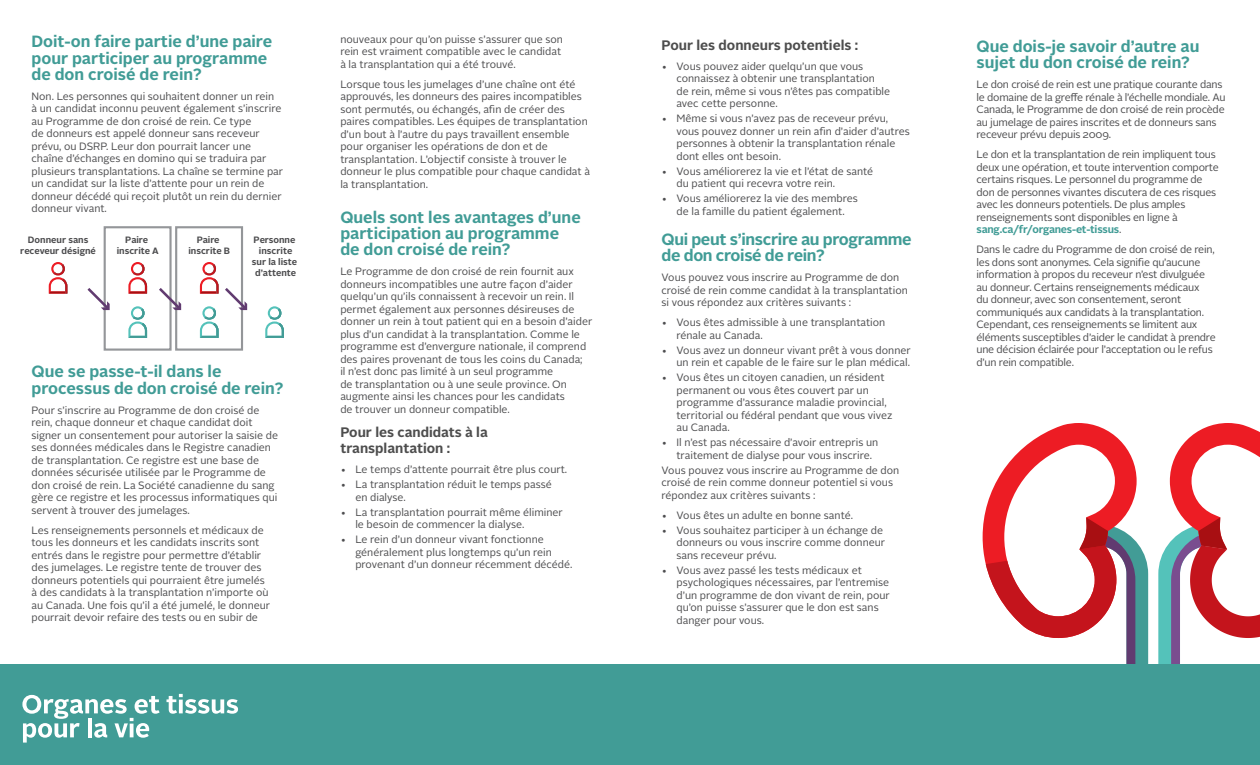
<style>
.page{position:relative;width:1260px;height:765px;background:#fff}
.page>*{position:absolute;margin:0;border:0;box-sizing:border-box;transform-origin:0 0}
.t1{font:700 16.25px/16.2px "Alright Sans";color:#419c96}
.t2{font:700 16.25px/16.2px "Alright Sans";letter-spacing:-.02em;color:#419c96}
.t3{font:700 13.75px/16.5px "Alright Sans";color:#4d4d4d}
.t4{font:10.62px/12.5px "Alright Sans";color:#4d4d4f}
.t5{font:10.62px/12.5px "Alright Sans";letter-spacing:-.02em;color:#4d4d4f}
.t6{font:700 9.25px/11px "Alright Sans";color:#4d4d4f;text-align:center}
.s1{font-weight:700;color:#419c96}
</style>
<div class="page">
<svg style="left:48px;top:262px;width:20px;height:32px"></svg>
<div style="left:104px;top:226px;width:68px;height:125px;border:2px solid #949699"></div>
<svg style="left:128px;top:262px;width:20px;height:32px"></svg>
<svg style="left:128px;top:306px;width:20px;height:32px"></svg>
<div style="left:175px;top:226px;width:68px;height:125px;border:2px solid #949699"></div>
<svg style="left:265px;top:306px;width:19px;height:32px"></svg>
<svg style="left:87px;top:285px;width:23px;height:27px"></svg>
<svg style="left:159px;top:285px;width:23px;height:27px"></svg>
<svg style="left:199px;top:259px;width:49px;height:82px"></svg>
<div style="left:0;top:664px;width:1260px;height:101px;background:#419c96"></div>
<svg style="left:983px;top:423px;width:165px;height:241px"></svg>
<svg style="left:1158px;top:423px;width:102px;height:241px"></svg>
<svg style="left:166px;top:694px;width:72px;height:20px"></svg>
<svg style="left:22px;top:695px;width:138px;height:48px"></svg>
<hr style="left:315px;top:0;width:1px;height:765px;background:#4d4d4d">
<hr style="left:630px;top:0;width:1px;height:765px;background:#4d4d4d">
<hr style="left:945px;top:0;width:1px;height:765px;background:#4d4d4d">
<h1 class="t1" style="left:32px;top:34px;width:242px">Doit-on faire partie d’une paire pour participer au programme de don croisé de rein?</h1>
<p class="t4" style="left:32px;top:90px;width:253px">Non. Les personnes qui souhaitent donner un rein<br>à un candidat inconnu peuvent également s’inscrire au Programme de don croisé de rein. Ce type<br>de donneurs est appelé donneur sans receveur prévu, ou DSRP. Leur don pourrait lancer une chaîne d’échanges en domino qui se traduira par plusieurs transplantations. La chaîne se termine par un candidat sur la liste d’attente pour un rein de donneur décédé qui reçoit plutôt un rein du dernier donneur vivant.</p>
<p class="t6" style="left:252px;top:234px;width:47px">Personne inscrite sur la liste d’attente</p>
<p class="t6" style="left:20px;top:234px;width:77px">Donneur sans receveur désigné</p>
<p class="t6" style="left:117px;top:234px;width:44px">Paire inscrite A</p>
<p class="t6" style="left:188px;top:234px;width:43px">Paire inscrite B</p>
<h1 class="t1" style="left:32px;top:364px;width:253px">Que se passe-t-il dans le processus de don croisé de rein?</h1>
<p class="t4" style="left:32px;top:404px;width:248px">Pour s’inscrire au Programme de don croisé de rein, chaque donneur et chaque candidat doit signer un consentement pour autoriser la saisie de ses données médicales dans le Registre canadien de transplantation. Ce registre est une base de données sécurisée utilisée par le Programme de don croisé de rein. La Société canadienne du sang gère ce registre et les processus informatiques qui servent à trouver des jumelages.</p>
<p class="t4" style="left:32px;top:524px;width:240px">Les renseignements personnels et médicaux de tous les donneurs et les candidats inscrits sont entrés dans le registre pour permettre d’établir des jumelages. Le registre tente de trouver des donneurs potentiels qui pourraient être jumelés à des candidats à la transplantation n’importe où au Canada. Une fois qu’il a été jumelé, le donneur pourrait devoir refaire des tests ou en subir de</p>
<p class="t4" style="left:340px;top:33px;width:224px">nouveaux pour qu’on puisse s’assurer que son rein est vraiment compatible avec le candidat à la transplantation qui a été trouvé.</p>
<p class="t4" style="left:340px;top:78px;width:251px">Lorsque tous les jumelages d’une chaîne ont été approuvés, les donneurs des paires incompatibles sont permutés, ou échangés, afin de créer des paires compatibles. Les équipes de transplantation d’un bout à l’autre du pays travaillent ensemble pour organiser les opérations de don et de transplantation. L’objectif consiste à trouver le donneur le plus compatible pour chaque candidat à la transplantation.</p>
<h1 class="t1" style="left:340px;top:209px;width:242px">Quels sont les avantages d’une participation au programme de don croisé de rein?</h1>
<p class="t4" style="left:340px;top:266px;width:253px">Le Programme de don croisé de rein fournit aux donneurs incompatibles une autre façon d’aider quelqu’un qu’ils connaissent à recevoir un rein. Il permet également aux personnes désireuses de donner un rein à tout patient qui en a besoin d’aider plus d’un candidat à la transplantation. Comme le programme est d’envergure nationale, il comprend des paires provenant de tous les coins du Canada;<br>il n’est donc pas limité à un seul programme<br>de transplantation ou à une seule province. On augmente ainsi les chances pour les candidats<br>de trouver un donneur compatible.</p>
<h2 class="t3" style="left:340px;top:424px;width:149px">Pour les candidats à la transplantation :</h2>
<p class="t4" style="left:340px;top:464px;width:228px">• Le temps d’attente pourrait être plus court.</p>
<p class="t4" style="left:355px;top:479px;width:198px;text-indent:-15px">• La transplantation réduit le temps passé en dialyse.</p>
<p class="t4" style="left:355px;top:506px;width:209px;text-indent:-15px">• La transplantation pourrait même éliminer le besoin de commencer la dialyse.</p>
<p class="t4" style="left:355px;top:534px;width:219px;text-indent:-15px">• Le rein d’un donneur vivant fonctionne généralement plus longtemps qu’un rein provenant d’un donneur récemment décédé.</p>
<h2 class="t3" style="left:662px;top:37px;width:198px">Pour les donneurs potentiels :</h2>
<p class="t4" style="left:677px;top:60px;width:215px;text-indent:-15px">• Vous pouvez aider quelqu’un que vous connaissez à obtenir une transplantation<br>de rein, même si vous n’êtes pas compatible avec cette personne.</p>
<p class="t4" style="left:677px;top:113px;width:235px;text-indent:-15px">• Même si vous n’avez pas de receveur prévu, vous pouvez donner un rein afin d’aider d’autres personnes à obtenir la transplantation rénale dont elles ont besoin.</p>
<p class="t4" style="left:677px;top:165px;width:198px;text-indent:-15px">• Vous améliorerez la vie et l’état de santé du patient qui recevra votre rein.</p>
<p class="t4" style="left:662px;top:193px;width:198px;text-align:center">• Vous améliorerez la vie des membres de la famille du patient également.</p>
<h1 class="t2" style="left:662px;top:231px;width:252px">Qui peut s’inscrire au programme de don croisé de rein?</h1>
<p class="t4" style="left:662px;top:271px;width:248px">Vous pouvez vous inscrire au Programme de don croisé de rein comme candidat à la transplantation si vous répondez aux critères suivants :</p>
<p class="t4" style="left:677px;top:316px;width:210px;text-indent:-15px">• Vous êtes admissible à une transplantation rénale au Canada.</p>
<p class="t4" style="left:662px;top:344px;width:251px;text-align:right">• Vous avez un donneur vivant prêt à vous donner un rein et capable de le faire sur le plan médical.</p>
<p class="t4" style="left:677px;top:371px;width:217px;text-indent:-15px">• Vous êtes un citoyen canadien, un résident permanent ou vous êtes couvert par un programme d’assurance maladie provincial, territorial ou fédéral pendant que vous vivez au Canada.</p>
<p class="t4" style="left:677px;top:436px;width:203px;text-indent:-15px">• Il n’est pas nécessaire d’avoir entrepris un traitement de dialyse pour vous inscrire.</p>
<p class="t4" style="left:662px;top:464px;width:239px">Vous pouvez vous inscrire au Programme de don croisé de rein comme donneur potentiel si vous répondez aux critères suivants :</p>
<p class="t4" style="left:662px;top:509px;width:193px">• Vous êtes un adulte en bonne santé.</p>
<p class="t4" style="left:677px;top:524px;width:210px;text-indent:-15px">• Vous souhaitez participer à un échange de donneurs ou vous inscrire comme donneur sans receveur prévu.</p>
<p class="t4" style="left:677px;top:564px;width:215px;text-indent:-15px">• Vous avez passé les tests médicaux et psychologiques nécessaires, par l’entremise d’un programme de don vivant de rein, pour qu’on puisse s’assurer que le don est sans danger pour vous.</p>
<h1 class="t1" style="left:977px;top:38px;width:224px">Que dois-je savoir d’autre au sujet du don croisé de rein?</h1>
<p class="t5" style="left:977px;top:78px;width:251px">Le don croisé de rein est une pratique courante dans le domaine de la greffe rénale à l’échelle mondiale. Au Canada, le Programme de don croisé de rein procède au jumelage de paires inscrites et de donneurs sans receveur prévu depuis 2009.</p>
<p class="t5" style="left:977px;top:148px;width:244px">Le don et la transplantation de rein impliquent tous deux une opération, et toute intervention comporte certains risques. Le personnel du programme de don de personnes vivantes discutera de ces risques avec les donneurs potentiels. De plus amples renseignements sont disponibles en ligne à <span class="s1">sang.ca/fr/organes-et-tissus</span>.</p>
<p class="t5" style="left:977px;top:243px;width:241px">Dans le cadre du Programme de don croisé de rein, les dons sont anonymes. Cela signifie qu’aucune information à propos du receveur n’est divulguée au donneur. Certains renseignements médicaux<br>du donneur, avec son consentement, seront communiqués aux candidats à la transplantation.<br>Cependant, ces renseignements se limitent aux éléments susceptibles d’aider le candidat à prendre une décision éclairée pour l’acceptation ou le refus d’un rein compatible.</p>
</div>
